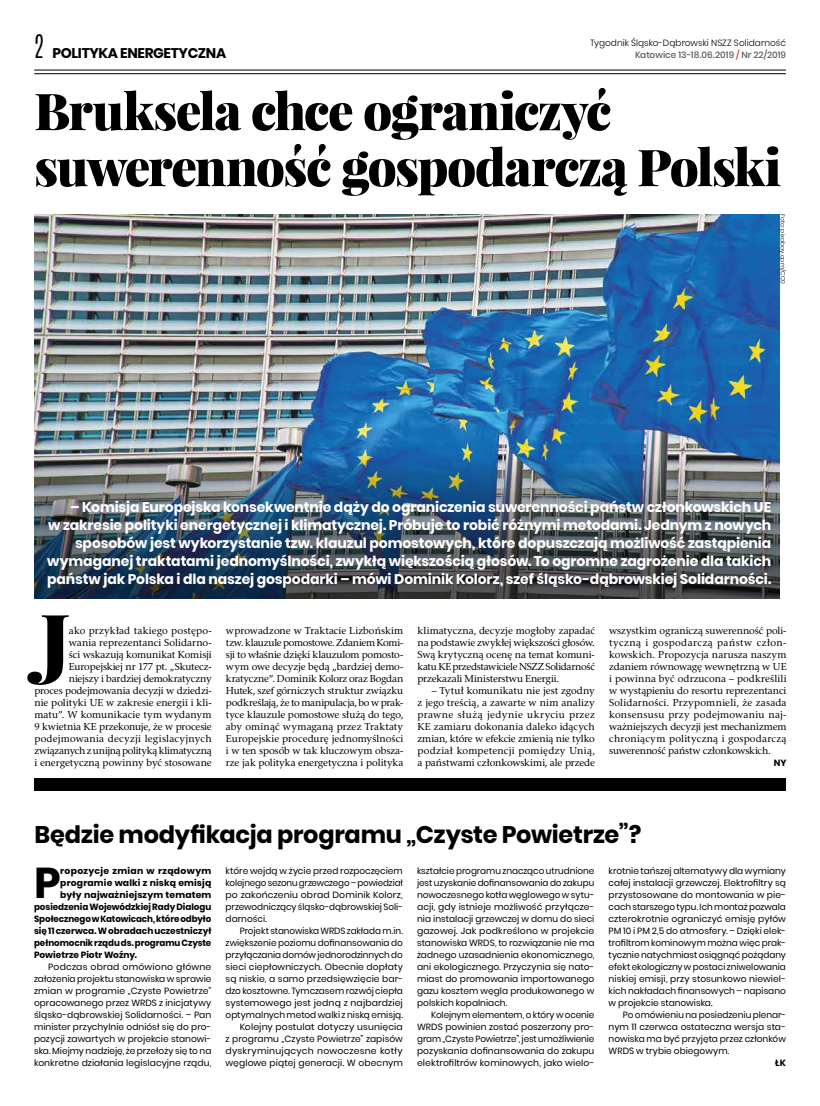
<style>
.page{position:relative;width:820px;height:1106px;background:#fff}
.page>*{position:absolute;margin:0;border:0;box-sizing:border-box;transform-origin:0 0}
.t1{font:900 77.7px "Playfair Display";color:#000}
.t2{font:900 51px/56px "Playfair Display";letter-spacing:-.03em;color:#000}
.t3{font:700 42.9px "Poppins";color:#000}
.t4{font:700 24px "Poppins";letter-spacing:-.01em;color:#000}
.t5{font:700 14px/18px "Poppins";letter-spacing:-.01em;color:#fff;text-align:right}
.t6{font:700 14px "Poppins";letter-spacing:-.025em;color:#000}
.t7{font:10px/12px "Rashel EFN";letter-spacing:-.005em;color:#000;text-align:justify}
.t8{font:9px/12px "Poppins";color:#000;text-align:justify}
.t9{font:700 9px "Poppins";color:#000}
.t10{font:300 9px "Poppins";color:#000}
.t11{font:500 9px "Poppins";color:#58595b}
.t12{font:700 9px "Poppins";letter-spacing:.035em;color:#000}
.t13{font:300 6px "Poppins";letter-spacing:.015em;color:#000}
.s1{font-family:"Antonio";font-weight:300;font-size:27px}
.s2{color:#ed1c2e}
</style>
<div class="page">
<img style="left:34px;top:214px;width:744px;height:228px">
<hr style="left:34px;top:70px;width:751px;height:1px;background:#000">
<hr style="left:34px;top:73px;width:751px;height:1px;background:#000">
<div style="left:34px;top:778px;width:751px;height:12px;background:#000"></div>
<img style="left:34px;top:442px;width:744px;height:156px">
<h3 class="t6" style="left:34px;top:45px;width:193px"><span class="s1">2</span> POLITYKA ENERGETYCZNA</h3>
<p class="t10" style="left:590px;top:38px;width:197px">Tygodnik Śląsko-Dąbrowski NSZZ Solidarność</p>
<p class="t11" style="left:634px;top:50px;width:152px">Katowice 13-18.06.2019 <span class="s2">/</span> Nr 22/2019</p>
<h2 class="t2" style="left:34px;top:82px;width:748px">Bruksela chce ograniczyć suwerenność gospodarczą Polski</h2>
<p class="t13" style="left:786px;top:214px;width:71px;rotate:90deg">Foto: pixabay.cpm/CC0</p>
<p class="t5" style="left:47px;top:498px;width:725px">– Komisja Europejska konsekwentnie dąży do ograniczenia suwerenności państw członkowskich UE<br>w zakresie polityki energetycznej i klimatycznej. Próbuje to robić różnymi metodami. Jednym z nowych sposobów jest wykorzystanie tzw. klauzul pomostowych, które dopuszczają możliwość zastąpienia wymaganej traktatami jednomyślności, zwykłą większością głosów. To ogromne zagrożenie dla takich państw jak Polska i dla naszej gospodarki – mówi Dominik Kolorz, szef śląsko-dąbrowskiej Solidarności.</p>
<h1 class="t1" style="left:40px;top:591px;width:32px">J</h1>
<p class="t7" style="left:34px;top:624px;width:179px;text-align:right">ako przykład takiego postępo-<br>wania reprezentanci Solidarno-<br>ści wskazują komunikat Komisji Europejskiej nr 177 pt. „Skutecz-<br>niejszy i bardziej demokratyczny<br>proces podejmowania decyzji w dziedzi&shy;nie polityki UE w zakresie energii i kli&shy;matu”. W komunikacie tym wydanym 9 kwietnia KE przekonuje, że w procesie podejmowania decyzji legislacyjnych związanych z unijną polityką klimatyczną i energetyczną powinny być stosowane</p>
<p class="t7" style="left:226px;top:624px;width:179px">wprowadzone w Traktacie Lizbońskim tzw. klauzule pomostowe. Zdaniem Komi&shy;sji to właśnie dzięki klauzulom pomosto&shy;wym owe decyzje będą „bardziej demo&shy;kratyczne”. Dominik Kolorz oraz Bogdan Hutek, szef górniczych struktur związku podkreślają, że to manipulacja, bo w prak&shy;tyce klauzule pomostowe służą do tego, aby ominąć wymaganą przez Traktaty Europejskie procedurę jednomyślności i w ten sposób w tak kluczowym obsza&shy;rze jak polityka energetyczna i polityka</p>
<p class="t7" style="left:417px;top:624px;width:179px">klimatyczna, decyzje mogłoby zapadać na podstawie zwykłej większości głosów.<br>Swą krytyczną ocenę na temat komuni&shy;katu KE przedstawiciele NSZZ Solidarność przekazali Ministerstwu Energii.</p>
<p class="t7" style="left:417px;top:684px;width:179px;text-indent:14px">– Tytuł komunikatu nie jest zgodny z jego treścią, a zawarte w nim analizy prawne służą jedynie ukryciu przez KE zamiaru dokonania daleko idących zmian, które w efekcie zmienią nie tylko podział kompetencji pomiędzy Unią, a państwami członkowskimi, ale przede</p>
<p class="t7" style="left:609px;top:624px;width:179px">wszystkim ograniczą suwerenność poli&shy;tyczną i gospodarczą państw człon&shy;kowskich. Propozycja narusza naszym zdaniem równowagę wewnętrzną w UE i powinna być odrzucona – podkreślili w wystąpieniu do resortu reprezentanci Solidarności. Przypomnieli, że zasada konsensusu przy podejmowaniu naj&shy;ważniejszych decyzji jest mechanizmem chroniącym polityczną i gospodarczą suwerenność państw członkowskich.</p>
<p class="t9" style="left:773px;top:758px;width:14px">NY</p>
<h3 class="t4" style="left:34px;top:821px;width:608px">Będzie modyfikacja programu „Czyste Powietrze”?</h3>
<h3 class="t3" style="left:34px;top:858px;width:28px">P</h3>
<p class="t12" style="left:60px;top:866px;width:153px">ropozycje zmian w rządowym</p>
<p class="t9" style="left:60px;top:878px;width:153px">programie walki z niską emisją</p>
<p class="t9" style="left:60px;top:890px;width:153px">były najważniejszym tematem</p>
<p class="t9" style="left:34px;top:902px;width:179px">posiedzenia Wojewódzkiej Rady Dialogu</p>
<p class="t9" style="left:34px;top:914px;width:179px">Społecznego w Katowicach, które odbyło</p>
<p class="t9" style="left:34px;top:926px;width:179px">się 11 czerwca. W obradach uczestniczył</p>
<p class="t9" style="left:34px;top:938px;width:179px">pełnomocnik rządu ds. programu Czyste</p>
<p class="t9" style="left:34px;top:950px;width:104px">Powietrze Piotr Woźny.</p>
<p class="t8" style="left:34px;top:961px;width:179px;text-indent:14px">Podczas obrad omówiono główne założenia projektu stanowiska w sprawie zmian w programie „Czyste Powietrze” opracowanego przez WRDS z inicjatywy śląsko-dąbrowskiej Solidarności. – Pan minister przychylnie odniósł się do pro&shy;pozycji zawartych w projekcie stanowi&shy;ska. Miejmy nadzieję, że przełoży się to na konkretne działania legislacyjne rządu,</p>
<p class="t8" style="left:225px;top:865px;width:179px">które wejdą w życie przed rozpoczęciem kolejnego sezonu grzewczego – powiedział po zakończeniu obrad Dominik Kolorz, przewodniczący śląsko-dąbrowskiej Soli&shy;darności.</p>
<p class="t8" style="left:225px;top:925px;width:179px;text-align:right">Projekt stanowiska WRDS zakłada m.in. zwiększenie poziomu dofinansowania do przyłączania domów jednorodzinnych do sieci ciepłowniczych. Obecnie dopłaty są niskie, a samo przedsięwzięcie bar&shy;dzo kosztowne. Tymczasem rozwój ciepła systemowego jest jedną z najbardziej optymalnych metod walki z niską emisją.<br>Kolejny postulat dotyczy usunięcia<br>z programu „Czyste Powietrze” zapisów dyskryminujących nowoczesne kotły węglowe piątej generacji. W obecnym</p>
<p class="t8" style="left:417px;top:865px;width:179px">kształcie programu znacząco utrudnione jest uzyskanie dofinansowania do zakupu nowoczesnego kotła węglowego w sytu&shy;acji, gdy istnieje możliwość przyłącze&shy;nia instalacji grzewczej w domu do sieci gazowej. Jak podkreślono w projekcie stanowiska WRDS, to rozwiązanie nie ma żadnego uzasadnienia ekonomicznego, ani ekologicznego. Przyczynia się nato&shy;miast do promowania importowanego gazu kosztem węgla produkowanego w polskich kopalniach.</p>
<p class="t8" style="left:417px;top:1009px;width:179px;text-indent:14px">Kolejnym elementem, o który w ocenie WRDS powinien zostać poszerzony pro&shy;gram „Czyste Powietrze”, jest umożliwienie pozyskania dofinansowania do zakupu elektrofiltrów kominowych, jako wielo-</p>
<p class="t8" style="left:608px;top:865px;width:179px">krotnie tańszej alternatywy dla wymiany całej instalacji grzewczej. Elektrofiltry są przystosowane do montowania w pie&shy;cach starszego typu. Ich montaż pozwala czterokrotnie ograniczyć emisję pyłów PM 10 i PM 2,5 do atmosfery. – Dzięki elek&shy;trofiltrom kominowym można więc prak&shy;tycznie natychmiast osiągnąć pożądany efekt ekologiczny w postaci zniwelowania niskiej emisji, przy stosunkowo niewiel&shy;kich nakładach finansowych – napisano w projekcie stanowiska.</p>
<p class="t8" style="left:608px;top:1009px;width:179px;text-indent:14px">Po omówieniu na posiedzeniu plenar&shy;nym 11 czerwca ostateczna wersja sta&shy;nowiska ma być przyjęta przez członków WRDS w trybie obiegowym.</p>
<p class="t9" style="left:775px;top:1058px;width:12px">ŁK</p>
</div>
